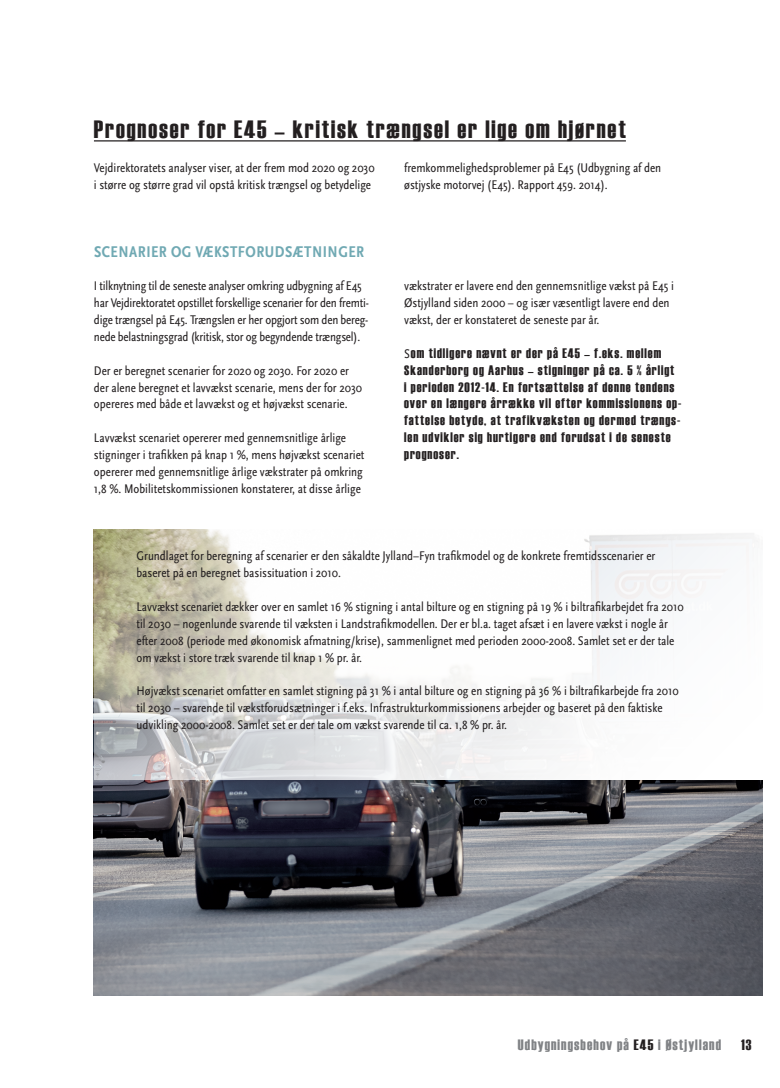
<style>
.page{position:relative;width:780px;height:1088px;background:#fff}
.page>*{position:absolute;margin:0;border:0;box-sizing:border-box;transform-origin:0 0}
.t1{font:25px "Haettenschweiler";letter-spacing:.075em;color:#231f20}
.t2{font:700 condensed 16.25px "Scala Sans OT";letter-spacing:.03em;color:#70a9b3}
.t3{font:15px "Haettenschweiler";letter-spacing:.075em;color:#808285}
.t4{font:15px "Haettenschweiler";color:#231f20}
.t5{font:13.75px/16.9px "Haettenschweiler";letter-spacing:.07em;color:#231f20}
.t6{font:condensed 13.12px/16.9px "Scala Sans OT";color:#231f20}
.s1{font-family:"Scala Sans OT";font-stretch:condensed;font-size:13.12px}
.s2{color:#231f20}
</style>
<div class="page">
<img style="left:94px;top:780px;width:668px;height:216px">
<svg style="left:94px;top:529px;width:664px;height:251px"></svg>
<hr style="left:94px;top:140px;width:532px;height:1px;background:#231f20">
<h1 class="t1" style="left:94px;top:113px;width:533px">Prognoser for E45 – kritisk trængsel er lige om hjørnet</h1>
<p class="t6" style="left:94px;top:160px;width:282px">Vejdirektoratets analyser viser, at der frem mod 2020 og 2030 i større og større grad vil opstå kritisk trængsel og betydelige</p>
<p class="t6" style="left:404px;top:160px;width:258px">fremkommelighedsproblemer på E45 (Udbygning af den østjyske motorvej (E45). Rapport 459. 2014).</p>
<p class="t2" style="left:94px;top:242px;width:272px">SCENARIER OG VÆKSTFORUDSÆTNINGER</p>
<p class="t6" style="left:94px;top:278px;width:276px">I tilknytning til de seneste analyser omkring udbygning af E45 har Vejdirektoratet opstillet forskellige scenarier for den fremti&shy;dige trængsel på E45. Trængslen er her opgjort som den bereg&shy;nede belastningsgrad (kritisk, stor og begyndende trængsel).</p>
<p class="t6" style="left:94px;top:362px;width:270px">Der er beregnet scenarier for 2020 og 2030. For 2020 er der alene beregnet et lavvækst scenarie, mens der for 2030 opereres med både et lavvækst og et højvækst scenarie.</p>
<p class="t6" style="left:94px;top:430px;width:272px">Lavvækst scenariet opererer med gennemsnitlige årlige stigninger i trafikken på knap 1 %, mens højvækst scenariet opererer med gennemsnitlige årlige vækstrater på omkring 1,8 %. Mobilitetskommissionen konstaterer, at disse årlige</p>
<p class="t6" style="left:404px;top:278px;width:271px">vækstrater er lavere end den gennemsnitlige vækst på E45 i<br>Østjylland siden 2000 – og især væsentligt lavere end den vækst, der er konstateret de seneste par år.</p>
<p class="t5" style="left:404px;top:345px;width:278px"><span class="s1">S</span>om tidligere nævnt er der på E45 – f.eks. mellem Skanderborg og Aarhus – stigninger på ca. 5 % årligt<br>i perioden 2012-14. En fortsættelse af denne tendens over en længere årrække vil efter kommissionens op&shy;fattelse betyde, at trafikvæksten og dermed trængs&shy;len udvikler sig hurtigere end forudsat i de seneste prognoser.</p>
<p class="t6" style="left:136px;top:548px;width:520px">Grundlaget for beregning af scenarier er den såkaldte Jylland–Fyn trafikmodel og de konkrete fremtidsscenarier er baseret på en beregnet basissituation i 2010.</p>
<p class="t6" style="left:136px;top:598px;width:548px">Lavvækst scenariet dækker over en samlet 16 % stigning i antal bilture og en stigning på 19 % i biltrafikarbejdet fra 2010 til 2030 – nogenlunde svarende til væksten i Landstrafikmodellen. Der er bl.a. taget afsæt i en lavere vækst i nogle år efter 2008 (periode med økonomisk afmatning/krise), sammenlignet med perioden 2000-2008. Samlet set er der tale om vækst i store træk svarende til knap 1 % pr. år.</p>
<p class="t6" style="left:136px;top:683px;width:543px">Højvækst scenariet omfatter en samlet stigning på 31 % i antal bilture og en stigning på 36 % i biltrafikarbejde fra 2010 til 2030 – svarende til vækstforudsætninger i f.eks. Infrastrukturkommissionens arbejder og baseret på den faktiske udvikling 2000-2008. Samlet set er der tale om vækst svarende til ca. 1,8 % pr. år.</p>
<p class="t3" style="left:518px;top:1034px;width:205px">Udbygningsbehov på <span class="s2">E45</span> i Østjylland</p>
<p class="t4" style="left:741px;top:1034px;width:12px">13</p>
</div>
